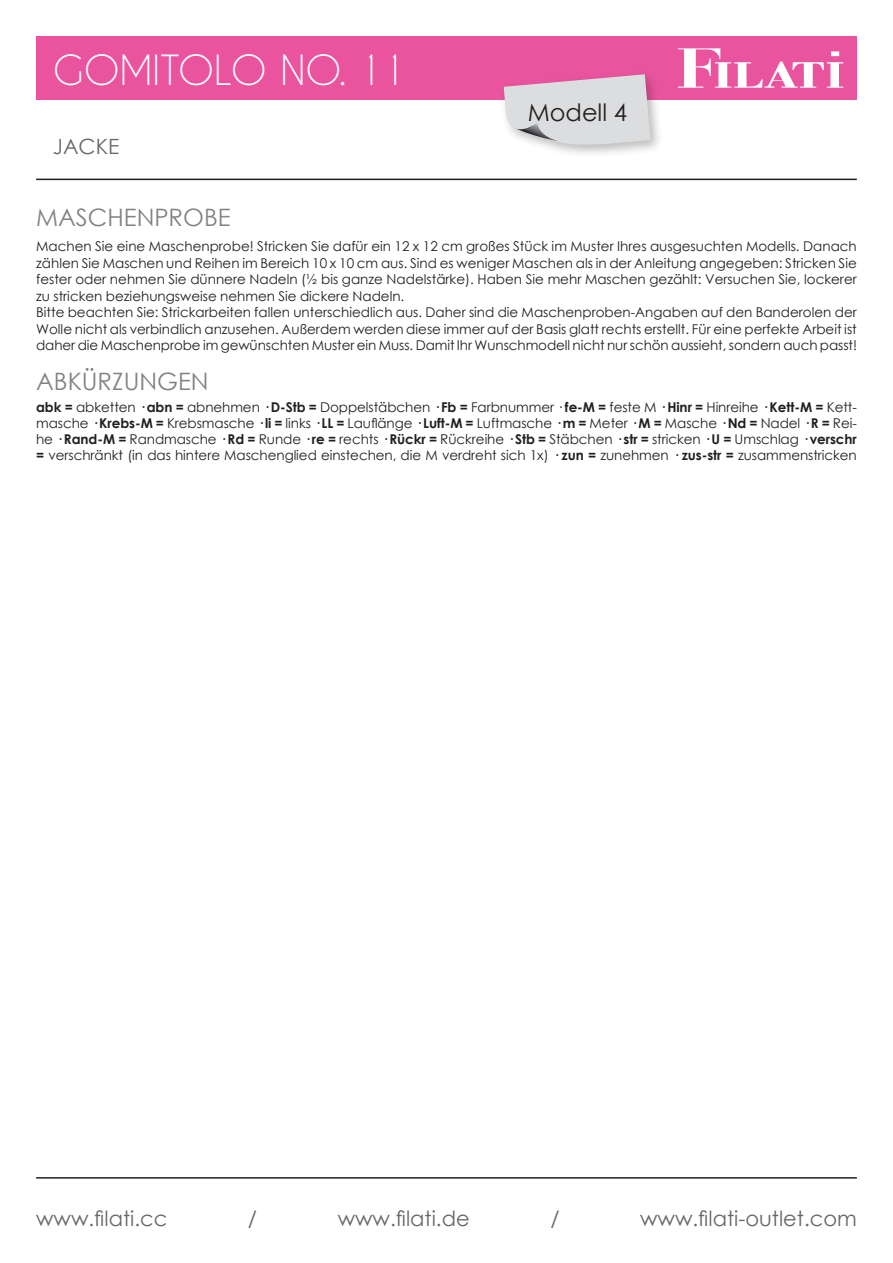
<style>
.page{position:relative;width:893px;height:1263px;background:#fff}
.page>*{position:absolute;margin:0;border:0;box-sizing:border-box;transform-origin:0 0}
.t1{font:39px "Caviar Dreams";color:#fff}
.t2{font:24px "Century Gothic";color:#808285}
.t3{font:24px "Century Gothic";color:#231f20}
.t4{font:21px "Century Gothic";color:#67676a}
.t5{font:13.5px/16.5px "Century Gothic";color:#231f20}
.s1{font-weight:700}
</style>
<div class="page">
<hr style="left:36px;top:1177px;width:821px;height:1px;background:#231f20">
<hr style="left:36px;top:179px;width:821px;height:1px;background:#231f20">
<div style="left:36px;top:36px;width:821px;height:64px;background:#ea549f"></div>
<svg style="left:678px;top:48px;width:165px;height:40px"></svg>
<div style="left:499px;top:70px;width:165px;height:88px;background:#231f20;opacity:.3"></div>
<svg style="left:504px;top:74px;width:147px;height:76px;background:#dcced7"></svg>
<h1 class="t1" style="left:53px;top:47px;width:355px">GOMITOLO NO. 11</h1>
<h3 class="t4" style="left:53px;top:131px;width:68px">JACKE</h3>
<h2 class="t2" style="left:36px;top:201px;width:196px">MASCHENPROBE</h2>
<h2 class="t3" style="left:528px;top:96px;width:101px">Modell 4</h2>
<p class="t5" style="left:36px;top:238px;width:822px">Machen Sie eine Maschenprobe! Stricken Sie dafür ein 12 x 12 cm großes Stück im Muster Ihres ausgesuchten Modells. Danach zählen Sie Maschen und Reihen im Bereich 10 x 10 cm aus. Sind es weniger Maschen als in der Anleitung angegeben: Stricken Sie fester oder nehmen Sie dünnere Nadeln (½ bis ganze Nadelstärke). Haben Sie mehr Maschen gezählt: Versuchen Sie, lockerer zu stricken beziehungsweise nehmen Sie dickere Nadeln.<br>Bitte beachten Sie: Strickarbeiten fallen unterschiedlich aus. Daher sind die Maschenproben-Angaben auf den Banderolen der Wolle nicht als verbindlich anzusehen. Außerdem werden diese immer auf der Basis glatt rechts erstellt. Für eine perfekte Arbeit ist daher die Maschenprobe im gewünschten Muster ein Muss. Damit Ihr Wunschmodell nicht nur schön aussieht, sondern auch passt!</p>
<h2 class="t2" style="left:36px;top:364px;width:174px">ABKÜRZUNGEN</h2>
<p class="t5" style="left:36px;top:398px;width:822px;text-align:justify"><span class="s1">abk =</span> abketten <span class="s1">· abn =</span> abnehmen <span class="s1">· D-Stb =</span> Doppelstäbchen <span class="s1">· Fb =</span> Farbnummer · <span class="s1">fe-M =</span> feste M <span class="s1">· Hinr =</span> Hinreihe <span class="s1">· Kett-M =</span> Kett&shy;masche <span class="s1">· Krebs-M =</span> Krebsmasche <span class="s1">· li =</span> links <span class="s1">· LL =</span> Lauflänge <span class="s1">· Luft-M =</span> Luftmasche <span class="s1">· m =</span> Meter <span class="s1">· M =</span> Masche <span class="s1">· Nd =</span> Nadel <span class="s1">· R =</span> Rei&shy;he <span class="s1">· Rand-M =</span> Randmasche <span class="s1">· Rd =</span> Runde <span class="s1">· re =</span> rechts <span class="s1">· Rückr =</span> Rückreihe <span class="s1">· Stb =</span> Stäbchen <span class="s1">· str =</span> stricken <span class="s1">· U =</span> Umschlag <span class="s1">· verschr =</span> verschränkt (in das hintere Maschenglied einstechen, die M verdreht sich 1x) <span class="s1">· zun =</span> zunehmen <span class="s1">· zus-str =</span> zusammenstricken</p>
<h3 class="t4" style="left:36px;top:1204px;width:133px">www.filati.cc</h3>
<h3 class="t4" style="left:248px;top:1204px;width:11px">/</h3>
<h3 class="t4" style="left:338px;top:1204px;width:134px">www.filati.de</h3>
<h3 class="t4" style="left:550px;top:1204px;width:11px">/</h3>
<h3 class="t4" style="left:640px;top:1204px;width:218px">www.filati-outlet.com</h3>
</div>
